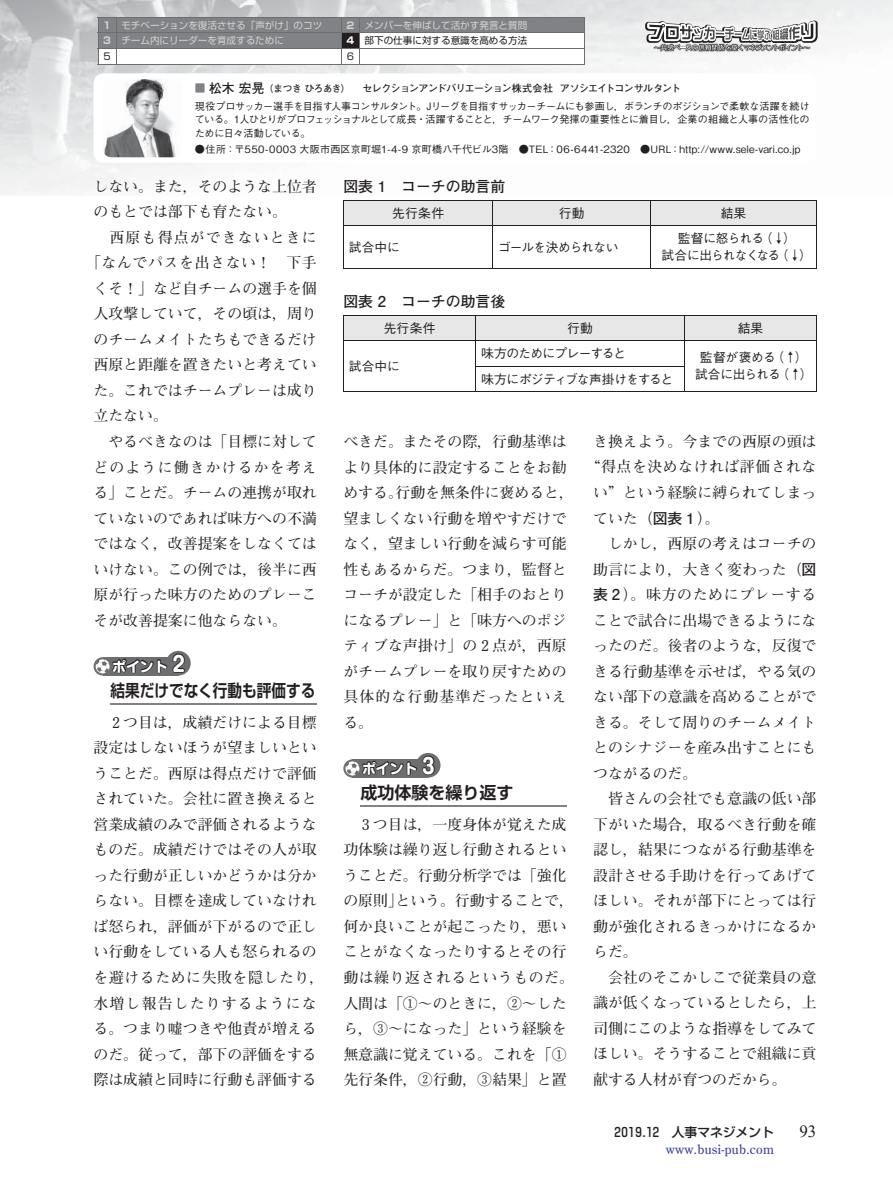
<style>
.page{position:relative;width:893px;height:1189px;background:#fff}
.page>*{position:absolute;margin:0;border:0;box-sizing:border-box;transform-origin:0 0}
.t1{font:16.95px "Shin Go Pr 6 N De Bold 90 msp RKSJ H";color:#231f20;scale:.86 1}
.t2{font:16.95px "Shin Go Pr 6 N De Bold 90 msp RKSJ H";color:#231f20}
.t3{font:16.95px "Times New Roman";color:#231f20}
.t4{font:14.85px/25.5px "Futo Min A101 Pr 6 N Bold 90 msp RKSJ H";color:#231f20}
.t5{font:14.85px "Futo Min A101 Pr 6 N Bold 90 msp RKSJ H";letter-spacing:.075em;color:#231f20}
.t6{font:14.85px "Futo Go B101 Pr 6 N Bold 90 msp RKSJ H";color:#231f20}
.t7{font:14.85px "Futo Min A101 Pr 6 N Bold 90 msp RKSJ H";letter-spacing:.04em;color:#231f20}
.t8{font:14.85px "Futo Min A101 Pr 6 N Bold 90 msp RKSJ H";letter-spacing:.035em;color:#231f20}
.t9{font:14.85px "Futo Min A101 Pr 6 N Bold 90 msp RKSJ H";letter-spacing:.045em;color:#231f20}
.t10{font:13.8px "Shin M Go Pro Bold 90 msp RKSJ H";color:#fff}
.t11{font:12.75px "Gothic BBB Pr 6 N Medium 90 msp RKSJ H";letter-spacing:-.035em;color:#231f20}
.t12{font:12.75px/17px "Gothic BBB Pr 6 N Medium 90 msp RKSJ H";letter-spacing:-.065em;color:#231f20;text-align:center}
.t13{font:12.75px "Shin Go Pr 6 N Medium 90 msp RKSJ H";color:#231f20}
.t14{font:12.75px "Century Old Style";letter-spacing:.02em;color:#353e97}
.t15{font:12.75px "Gothic BBB Pr 6 N Medium 90 msp RKSJ H";letter-spacing:-.075em;color:#231f20}
.t16{font:12.75px "Gothic BBB Pr 6 N Medium 90 msp RKSJ H";letter-spacing:-.055em;color:#231f20}
.t17{font:12.75px "Gothic BBB Pr 6 N Medium 90 msp RKSJ H";letter-spacing:-.07em;color:#231f20}
.t18{font:10.05px/13.8px "Gothic BBB Pr 6 N Medium 90 msp RKSJ H";letter-spacing:.01em;color:#231f20;text-align:justify}
.t19{font:10.05px "Futo Go B101 Pr 6 N Bold 90 msp RKSJ H";letter-spacing:-.075em;color:#231f20}
.t20{font:9.6px "Shin Go Pr 6 N Regular 90 msp RKSJ H";color:#d2d3d4}
.t21{font:9.6px "Shin Go Pr 6 N Regular 90 msp RKSJ H";color:#231f20}
.s1{font-family:"Shin Go Pr 6 N Bold 90 msp RKSJ H"}
.s2{font-family:"Shin Go Pr 6 N Bold 90 msp RKSJ H";color:#fff}
.s3{font-size:10.65px;color:#808285}
.s4{font-size:12.75px}
.s5{font-size:9.6px}
.s6{font-size:20.7px}
.s7{font-family:"Futo Go B101 Pr 6 N Bold 90 msp RKSJ H"}
</style>
<div class="page">
<img style="left:0;top:0;width:893px;height:195px">
<img style="left:653px;top:51px;width:157px;height:1px">
<svg style="left:645px;top:21px;width:173px;height:30px"></svg>
<div style="left:352px;top:759px;width:76px;height:18px;background:#6d6e70"></div>
<div style="left:416px;top:753px;width:24px;height:24px;background:#6d6e70;border-radius:50%"></div>
<div style="left:103px;top:657px;width:75px;height:18px;background:#6d6e70"></div>
<div style="left:94px;top:657px;width:18px;height:18px;background:#6d6e70;border-radius:50%"></div>
<div style="left:166px;top:651px;width:25px;height:24px;background:#6d6e70;border-radius:50%"></div>
<hr style="left:111px;top:702px;width:206px;height:1px;background:#808285">
<hr style="left:111px;top:704px;width:206px;height:1px;background:#808285">
<svg style="left:95px;top:652px;width:91px;height:22px"></svg>
<hr style="left:360px;top:804px;width:207px;height:1px;background:#808285">
<hr style="left:360px;top:806px;width:207px;height:1px;background:#808285">
<svg style="left:344px;top:754px;width:92px;height:22px"></svg>
<svg style="left:98px;top:17px;width:487px;height:47px"></svg>
<hr style="left:98px;top:64px;width:487px;height:1px;background:#6d6e70">
<div style="left:94px;top:73px;width:722px;height:90px;background:#fff;border-radius:10px"></div>
<img style="left:103px;top:79px;width:79px;height:78px;border-radius:9px">
<div style="left:343px;top:200px;width:474px;height:25px;background:#e7e7e7"></div>
<hr style="left:343px;top:225px;width:150px;height:1px;background:#231f20">
<hr style="left:343px;top:226px;width:1px;height:42px;background:#231f20">
<hr style="left:493px;top:225px;width:157px;height:1px;background:#231f20">
<hr style="left:493px;top:226px;width:1px;height:42px;background:#231f20">
<hr style="left:650px;top:225px;width:167px;height:1px;background:#231f20">
<hr style="left:650px;top:226px;width:1px;height:42px;background:#231f20">
<hr style="left:816px;top:226px;width:1px;height:42px;background:#231f20">
<hr style="left:343px;top:268px;width:474px;height:1px;background:#231f20">
<svg style="left:343px;top:315px;width:474px;height:76px"></svg>
<hr style="left:343px;top:391px;width:474px;height:1px;background:#231f20">
<p class="t20" style="left:103px;top:22px;width:221px"><span class="s1">1</span> モチベーションを復活させる「声がけ」のコツ</p>
<p class="t20" style="left:346px;top:22px;width:182px"><span class="s1">2</span> メンバーを伸ばして活かす発言と質問</p>
<p class="t20" style="left:103px;top:37px;width:182px"><span class="s1">3</span> チーム内にリーダーを育成するために</p>
<p class="t21" style="left:346px;top:37px;width:182px"><span class="s2">4</span> 部下の仕事に対する意識を高める方法</p>
<p class="t19" style="left:195px;top:84px;width:488px"><span class="s3">■</span> <span class="s4">松木 宏晃</span> <span class="s5">（まつき ひろあき）</span>　 セレクションアンドバリエーション株式会社 アソシエイトコンサルタント</p>
<p class="t18" style="left:195px;top:100px;width:616px">現役プロサッカー選手を目指す人事コンサルタント。Jリーグを目指すサッカーチームにも参画し，ボランチのポジションで柔軟な活躍を続けている。1人ひとりがプロフェッショナルとして成長・活躍することと，チームワーク発揮の重要性とに着目し，企業の組織と人事の活性化のために日々活動している。</p>
<p class="t18" style="left:195px;top:144px;width:607px">●住所：〒550-0003 大阪市西区京町堀1-4-9 京町橋八千代ビル3階　●TEL：06-6441-2320　●URL：http://www.sele-vari.co.jp</p>
<p class="t4" style="left:94px;top:175px;width:225px">しない。また，そのような上位者</p>
<p class="t4" style="left:94px;top:201px;width:195px">のもとでは部下も育たない。</p>
<p class="t5" style="left:94px;top:232px;width:225px">　西原も得点ができないときに</p>
<p class="t7" style="left:86px;top:257px;width:232px">「なんでパスを出さない！　下手</p>
<p class="t4" style="left:94px;top:277px;width:225px">くそ！」など自チームの選手を個</p>
<p class="t4" style="left:94px;top:303px;width:225px">人攻撃していて，その頃は，周り</p>
<p class="t4" style="left:94px;top:328px;width:225px">のチームメイトたちもできるだけ</p>
<p class="t4" style="left:94px;top:354px;width:225px">西原と距離を置きたいと考えてい</p>
<p class="t4" style="left:94px;top:379px;width:225px">た。これではチームプレーは成り</p>
<p class="t4" style="left:94px;top:405px;width:76px">立たない。</p>
<p class="t4" style="left:94px;top:430px;width:225px">　やるべきなのは「目標に対して</p>
<p class="t5" style="left:94px;top:461px;width:225px">どのように働きかけるかを考え</p>
<p class="t4" style="left:94px;top:481px;width:225px">る」ことだ。チームの連携が取れ</p>
<p class="t4" style="left:94px;top:507px;width:225px">ていないのであれば味方への不満</p>
<p class="t4" style="left:94px;top:532px;width:225px">ではなく，改善提案をしなくては</p>
<p class="t4" style="left:94px;top:558px;width:225px">いけない。この例では，後半に西</p>
<p class="t4" style="left:94px;top:583px;width:225px">原が行った味方のためのプレーこ</p>
<p class="t4" style="left:94px;top:609px;width:195px">そが改善提案に他ならない。</p>
<p class="t10" style="left:112px;top:661px;width:74px">ポイント <span class="s6">2</span></p>
<p class="t1" style="left:111px;top:684px;width:240px">結果だけでなく行動も評価する</p>
<p class="t4" style="left:94px;top:711px;width:232px">　 2 つ目は，成績だけによる目標設定はしないほうが望ましいということだ。西原は得点だけで評価されていた。会社に置き換えると営業成績のみで評価されるようなものだ。成績だけではその人が取った行動が正しいかどうかは分からない。目標を達成していなければ怒られ，評価が下がるので正しい行動をしている人も怒られるのを避けるために失敗を隠したり，水増し報告したりするようになる。つまり嘘つきや他責が増えるのだ。従って，部下の評価をする際は成績と同時に行動も評価する</p>
<p class="t6" style="left:343px;top:181px;width:163px">図表 1　コーチの助言前</p>
<p class="t11" style="left:392px;top:208px;width:53px">先行条件</p>
<p class="t11" style="left:559px;top:208px;width:27px">行動</p>
<p class="t11" style="left:721px;top:208px;width:27px">結果</p>
<p class="t11" style="left:349px;top:242px;width:52px">試合中に</p>
<p class="t17" style="left:498px;top:242px;width:122px">ゴールを決められない</p>
<p class="t12" style="left:662px;top:232px;width:152px">監督に怒られる（↓）<br>試合に出られなくなる（↓）</p>
<p class="t6" style="left:343px;top:295px;width:163px">図表 2　コーチの助言後</p>
<p class="t11" style="left:384px;top:323px;width:53px">先行条件</p>
<p class="t11" style="left:567px;top:323px;width:27px">行動</p>
<p class="t11" style="left:738px;top:323px;width:27px">結果</p>
<p class="t11" style="left:349px;top:361px;width:52px">試合中に</p>
<p class="t16" style="left:481px;top:348px;width:146px">味方のためにプレーすると</p>
<p class="t11" style="left:700px;top:353px;width:109px">監督が褒める（↑）</p>
<p class="t15" style="left:481px;top:374px;width:194px">味方にポジティブな声掛けをすると</p>
<p class="t11" style="left:695px;top:370px;width:119px">試合に出られる（↑）</p>
<p class="t4" style="left:343px;top:430px;width:232px">べきだ。またその際，行動基準はより具体的に設定することをお勧めする。行動を無条件に褒めると，望ましくない行動を増やすだけでなく，望ましい行動を減らす可能性もあるからだ。つまり，監督とコーチが設定した「相手のおとりになるプレー」と「味方へのポジティブな声掛け」の 2 点が，西原がチームプレーを取り戻すための具体的な行動基準だったといえる。</p>
<p class="t10" style="left:362px;top:763px;width:74px">ポイント <span class="s6">3</span></p>
<p class="t2" style="left:360px;top:786px;width:155px">成功体験を繰り返す</p>
<p class="t4" style="left:343px;top:813px;width:232px">　 3 つ目は，一度身体が覚えた成功体験は繰り返し行動されるということだ。行動分析学では「強化の原則」という。行動することで，何か良いことが起こったり，悪いことがなくなったりするとその行動は繰り返されるというものだ。人間は「①～のときに，②～したら，③～になった」という経験を無意識に覚えている。これを「①先行条件，②行動，③結果」と置</p>
<p class="t4" style="left:593px;top:430px;width:225px">き換えよう。今までの西原の頭は</p>
<p class="t8" style="left:586px;top:461px;width:232px">“得点を決めなければ評価されな</p>
<p class="t4" style="left:593px;top:481px;width:225px">い”という経験に縛られてしまっ</p>
<p class="t4" style="left:593px;top:507px;width:128px">ていた（<span class="s7">図表 1</span> ）。</p>
<p class="t4" style="left:593px;top:532px;width:225px">　しかし，西原の考えはコーチの</p>
<p class="t4" style="left:593px;top:558px;width:225px">助言により，大きく変わった（<span class="s7">図</span></p>
<p class="t9" style="left:593px;top:589px;width:225px"><span class="s7">表 2</span> ）。味方のためにプレーする</p>
<p class="t4" style="left:593px;top:609px;width:225px">ことで試合に出場できるようにな</p>
<p class="t4" style="left:593px;top:635px;width:225px">ったのだ。後者のような，反復で</p>
<p class="t4" style="left:593px;top:660px;width:225px">きる行動基準を示せば，やる気の</p>
<p class="t4" style="left:593px;top:686px;width:225px">ない部下の意識を高めることがで</p>
<p class="t4" style="left:593px;top:711px;width:225px">きる。そして周りのチームメイト</p>
<p class="t4" style="left:593px;top:737px;width:225px">とのシナジーを産み出すことにも</p>
<p class="t4" style="left:593px;top:762px;width:106px">つながるのだ。</p>
<p class="t4" style="left:593px;top:788px;width:225px">　皆さんの会社でも意識の低い部</p>
<p class="t4" style="left:593px;top:813px;width:225px">下がいた場合，取るべき行動を確</p>
<p class="t4" style="left:593px;top:839px;width:225px">認し，結果につながる行動基準を</p>
<p class="t4" style="left:593px;top:864px;width:225px">設計させる手助けを行ってあげて</p>
<p class="t4" style="left:593px;top:890px;width:225px">ほしい。それが部下にとっては行</p>
<p class="t4" style="left:593px;top:915px;width:225px">動が強化されるきっかけになるか</p>
<p class="t4" style="left:593px;top:941px;width:46px">らだ。</p>
<p class="t4" style="left:593px;top:966px;width:225px">　会社のそこかしこで従業員の意</p>
<p class="t4" style="left:593px;top:992px;width:225px">識が低くなっているとしたら，上</p>
<p class="t4" style="left:593px;top:1017px;width:225px">司側にこのような指導をしてみて</p>
<p class="t4" style="left:593px;top:1043px;width:225px">ほしい。そうすることで組織に貢</p>
<p class="t4" style="left:593px;top:1068px;width:195px">献する人材が育つのだから。</p>
<p class="t13" style="left:614px;top:1127px;width:161px">2019.12　人事マネジメント</p>
<p class="t3" style="left:799px;top:1122px;width:19px">93</p>
<p class="t14" style="left:666px;top:1144px;width:109px">www.busi-pub.com</p>
</div>
